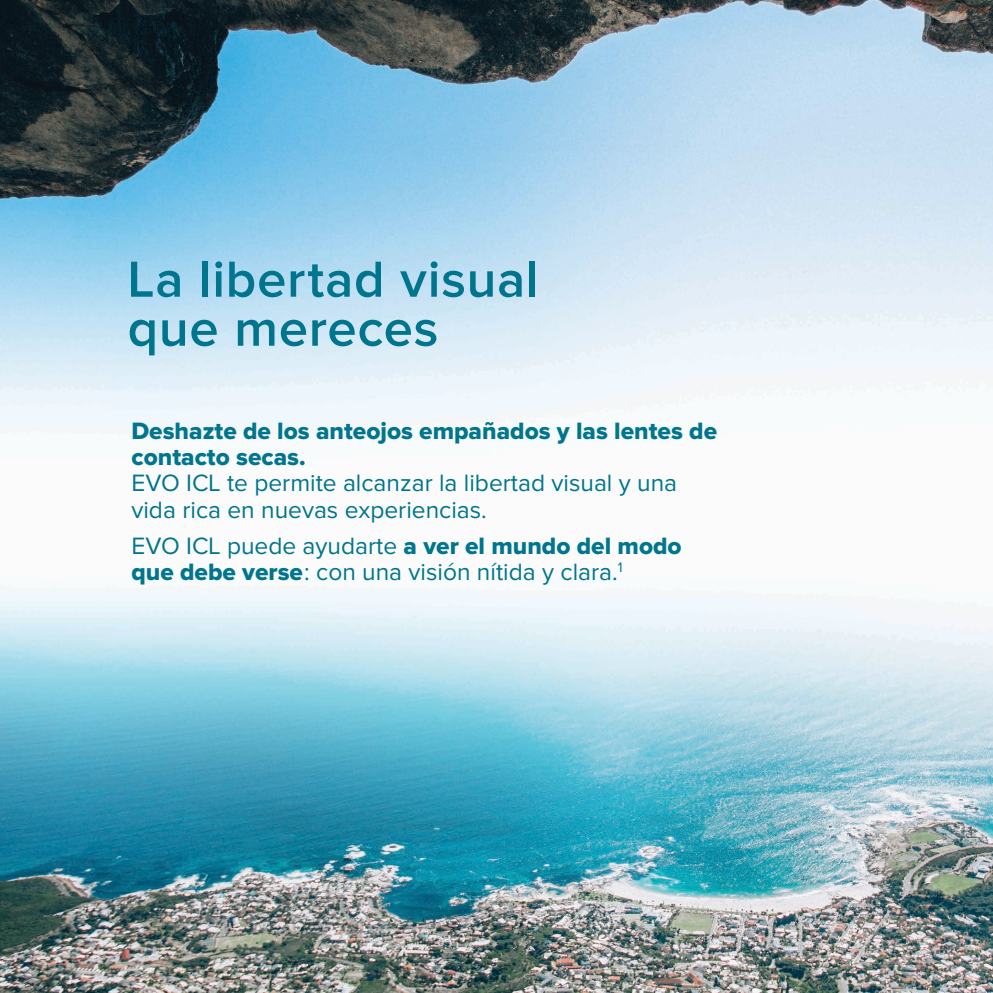
<style>
.page{position:relative;width:993px;height:993px;background:#fff}
.page>*{position:absolute;margin:0;border:0;box-sizing:border-box;transform-origin:0 0}
.t1{font:600 52.5px/49px "Proxima Nova";letter-spacing:.015em;color:#00758d}
.t2{font:24.5px/26.2px "Proxima Nova";color:#00758d}
.t3{font:24.5px/26.2px "Proxima Nova Extrabld";color:#00758d}
.s1{font-family:"Proxima Nova Extrabld"}
</style>
<div class="page">
<img style="left:0;top:0;width:992px;height:992px">
<h1 class="t1" style="left:128px;top:257px;width:412px">La libertad visual que mereces</h1>
<p class="t3" style="left:131px;top:418px;width:587px">Deshazte de los anteojos empañados y las lentes de contacto secas.</p>
<p class="t2" style="left:131px;top:471px;width:547px">EVO ICL te permite alcanzar la libertad visual y una vida rica en nuevas experiencias.</p>
<p class="t2" style="left:131px;top:533px;width:551px">EVO ICL puede ayudarte <span class="s1">a ver el mundo del modo que debe verse</span>: con una visión nítida y clara.<sup>1</sup></p>
</div>
